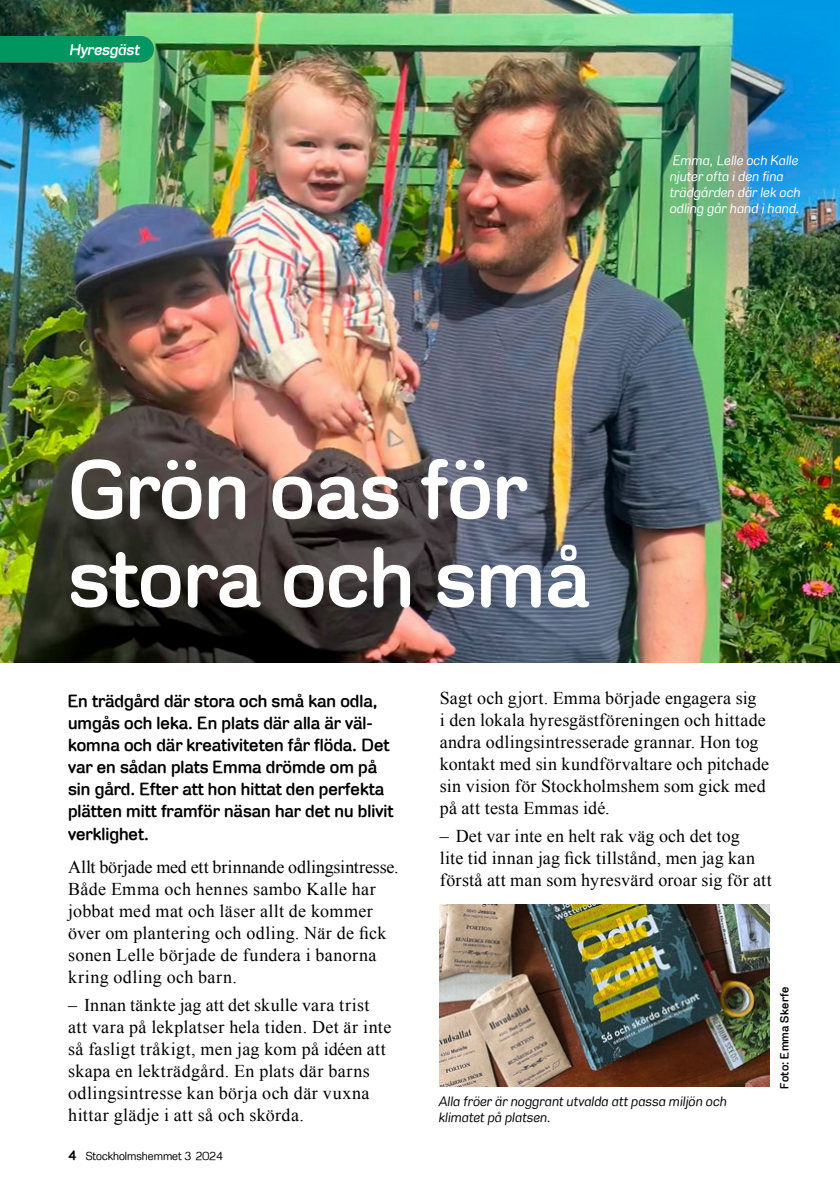
<style>
.page{position:relative;width:840px;height:1191px;background:#fff}
.page>*{position:absolute;margin:0;border:0;box-sizing:border-box;transform-origin:0 0}
.H1_rubrik{font:700 85.4px "Stockholm Runt";color:#fff}
.P_Brödtext_2023{font:18px/22px "Times New Roman";letter-spacing:.015em;color:#000}
.P_ingress_2023{font:700 18px/22.2px "Stockholm Runt";color:#000}
.t1{font:italic 700 16px "Stockholm Runt";letter-spacing:-.005em;color:#fff}
.t2{font:italic 14px/16px "Stockholm Runt";letter-spacing:.02em;color:#fff}
.t3{font:italic 14px/16px "Stockholm Runt";letter-spacing:.02em;color:#000}
.t4{font:12px "Stockholm Runt";color:#000}
.t5{font:700 12px "Stockholm Runt";letter-spacing:.02em;color:#000}
.s1{font-weight:700;font-size:14px}
</style>
<div class="page">
<img style="left:0;top:0;width:839px;height:662px">
<img style="left:439px;top:904px;width:329px;height:182px">
<img style="left:616px;top:13px;width:223px;height:274px">
<div style="left:0;top:36px;width:154px;height:26px;background:#009660"></div>
<p class="t1" style="left:36px;top:41px;width:98px">Våra områden</p>
<p class="t1" style="left:69px;top:41px;width:72px">Hyresgäst</p>
<p class="t2" style="left:669px;top:152px;width:132px">Emma, Lelle och Kalle njuter ofta i den fina trädgården där lek och odling går hand i hand.</p>
<p class="H1_rubrik" style="left:68px;top:440px;width:459px">Grön oas för</p>
<p class="H1_rubrik" style="left:68px;top:528px;width:523px">stora och små</p>
<p class="P_ingress_2023" style="left:68px;top:689px;width:326px">En trädgård där stora och små kan odla, umgås och leka. En plats där alla är väl&shy;komna och där kreativiteten får flöda. Det var en sådan plats Emma drömde om på sin gård. Efter att hon hittat den perfekta plätten mitt framför näsan har det nu blivit verklighet.</p>
<p class="P_Brödtext_2023" style="left:68px;top:856px;width:332px">Allt började med ett brinnande odlingsintresse.<br>Både Emma och hennes sambo Kalle har jobbat med mat och läser allt de kommer över om plantering och odling. När de fick sonen Lelle började de fundera i banorna kring odling och barn.</p>
<p class="P_Brödtext_2023" style="left:68px;top:993px;width:324px">– Innan tänkte jag att det skulle vara trist att vara på lekplatser hela tiden. Det är inte så fasligt tråkigt, men jag kom på idéen att skapa en lekträdgård. En plats där barns odlingsintresse kan börja och där vuxna hittar glädje i att så och skörda.</p>
<p class="t4" style="left:68px;top:1148px;width:156px"><span class="s1">4</span> Stockholmshemmet 3 2024</p>
<p class="P_Brödtext_2023" style="left:439px;top:687px;width:331px">Sagt och gjort. Emma började engagera sig<br>i den lokala hyresgästföreningen och hittade andra odlingsintresserade grannar. Hon tog kontakt med sin kundförvaltare och pitchade sin vision för Stockholmshem som gick med på att testa Emmas idé.</p>
<p class="P_Brödtext_2023" style="left:439px;top:825px;width:333px">– Det var inte en helt rak väg och det tog<br>lite tid innan jag fick tillstånd, men jag kan förstå att man som hyresvärd oroar sig för att</p>
<p class="t3" style="left:438px;top:1093px;width:289px">Alla fröer är noggrant utvalda att passa miljön och klimatet på platsen.</p>
<p class="t5" style="left:777px;top:1088px;width:103px;rotate:-90deg">Foto: Emma Skerfe</p>
</div>
